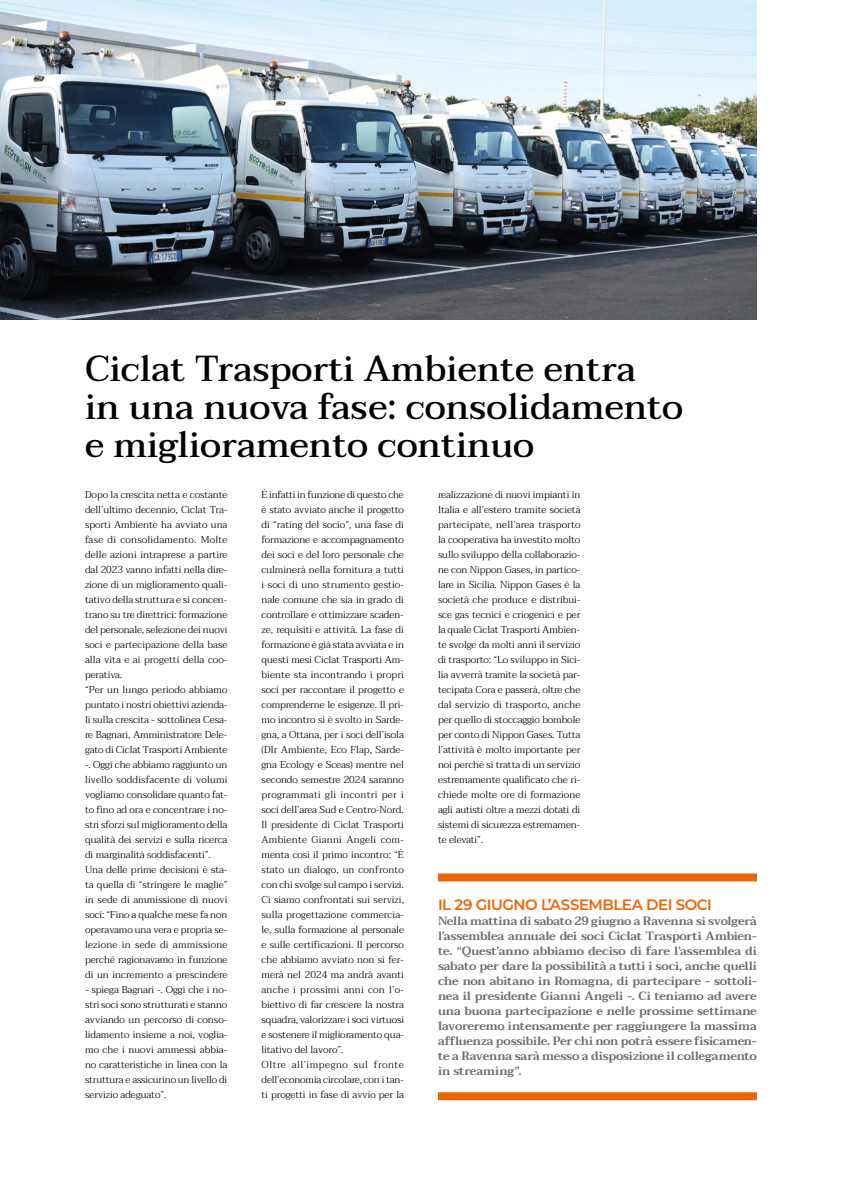
<style>
.page{position:relative;width:842px;height:1191px;background:#fff}
.page>*{position:absolute;margin:0;border:0;box-sizing:border-box;transform-origin:0 0}
.t1{font:500 36px/38px "Taviraj";color:#000}
.t2{font:600 15px "Montserrat";letter-spacing:-.035em;color:#ec6608}
.t3{font:600 12px/15px "Taviraj";letter-spacing:-.01em;color:#706f6f;text-align:justify}
.t4{font:300 10px/15px "Taviraj";letter-spacing:-.01em;color:#000}
</style>
<div class="page">
<img style="left:0;top:0;width:757px;height:319px">
<div style="left:438px;top:1092px;width:319px;height:8px;background:#ec6608"></div>
<div style="left:438px;top:873px;width:319px;height:8px;background:#ec6608"></div>
<h1 class="t1" style="left:85px;top:350px;width:600px">Ciclat Trasporti Ambiente entra<br>in una nuova fase: consolidamento e miglioramento continuo</h1>
<p class="t4" style="left:85px;top:487px;width:144px">Dopo la crescita netta e costante dell’ultimo decennio, Ciclat Tra&shy;sporti Ambiente ha avviato una fase di consolidamento. Molte delle azioni intraprese a partire dal 2023 vanno infatti nella dire&shy;zione di un miglioramento quali&shy;tativo della struttura e si concen&shy;trano su tre direttrici: formazione del personale, selezione dei nuovi soci e partecipazione della base alla vita e ai progetti della coo&shy;perativa.<br>“Per un lungo periodo abbiamo puntato i nostri obiettivi azienda&shy;li sulla crescita - sottolinea Cesa&shy;re Bagnari, Amministratore Dele&shy;gato di Ciclat Trasporti Ambiente -. Oggi che abbiamo raggiunto un livello soddisfacente di volumi vogliamo consolidare quanto fat&shy;to fino ad ora e concentrare i no&shy;stri sforzi sul miglioramento della qualità dei servizi e sulla ricerca di marginalità soddisfacenti”.<br>Una delle prime decisioni è sta&shy;ta quella di “stringere le maglie” in sede di ammissione di nuovi soci: “Fino a qualche mese fa non operavamo una vera e propria se&shy;lezione in sede di ammissione perché ragionavamo in funzione di un incremento a prescindere</p>
<p class="t4" style="left:85px;top:982px;width:144px;text-align:justify">- spiega Bagnari -. Oggi che i no&shy;stri soci sono strutturati e stanno avviando un percorso di conso&shy;lidamento insieme a noi, voglia&shy;mo che i nuovi ammessi abbia&shy;no caratteristiche in linea con la struttura e assicurino un livello di servizio adeguato”.</p>
<p class="t4" style="left:261px;top:487px;width:144px">È infatti in funzione di questo che è stato avviato anche il progetto di “rating del socio”, una fase di formazione e accompagnamento dei soci e del loro personale che culminerà nella fornitura a tutti i soci di uno strumento gestio&shy;nale comune che sia in grado di controllare e ottimizzare scaden&shy;ze, requisiti e attività. La fase di formazione è già stata avviata e in questi mesi Ciclat Trasporti Am&shy;biente sta incontrando i propri soci per raccontare il progetto e comprenderne le esigenze. Il pri&shy;mo incontro si è svolto in Sarde&shy;gna, a Ottana, per i soci dell’isola (Dlr Ambiente, Eco Flap, Sarde&shy;gna Ecology e Sceas) mentre nel secondo semestre 2024 saranno programmati gli incontri per i soci dell’area Sud e Centro-Nord.<br>Il presidente di Ciclat Trasporti<br>Ambiente Gianni Angeli com&shy;menta così il primo incontro: “È stato un dialogo, un confronto con chi svolge sul campo i servizi.<br>Ci siamo confrontati sui servizi, sulla progettazione commercia&shy;le, sulla formazione al personale e sulle certificazioni. Il percorso che abbiamo avviato non si fer&shy;merà nel 2024 ma andrà avanti anche i prossimi anni con l’o&shy;biettivo di far crescere la nostra squadra, valorizzare i soci virtuosi e sostenere il miglioramento qua&shy;litativo del lavoro”.<br>Oltre all’impegno sul fronte dell’economia circolare, con i tan&shy;ti progetti in fase di avvio per la</p>
<p class="t4" style="left:438px;top:487px;width:144px;text-align:justify">realizzazione di nuovi impianti in Italia e all’estero tramite società partecipate, nell’area trasporto la cooperativa ha investito molto sullo sviluppo della collaborazio&shy;ne con Nippon Gases, in partico&shy;lare in Sicilia. Nippon Gases è la società che produce e distribui&shy;sce gas tecnici e criogenici e per la quale Ciclat Trasporti Ambien&shy;te svolge da molti anni il servizio di trasporto: “Lo sviluppo in Sici&shy;lia avverrà tramite la società par&shy;tecipata Cora e passerà, oltre che dal servizio di trasporto, anche per quello di stoccaggio bombole per conto di Nippon Gases. Tutta l’attività è molto importante per noi perché si tratta di un servizio estremamente qualificato che ri&shy;chiede molte ore di formazione agli autisti oltre a mezzi dotati di sistemi di sicurezza estremamen&shy;te elevati”.</p>
<h2 class="t2" style="left:438px;top:894px;width:276px">IL 29 GIUGNO L’ASSEMBLEA DEI SOCI</h2>
<p class="t3" style="left:438px;top:913px;width:320px">Nella mattina di sabato 29 giugno a Ravenna si svolgerà l’assemblea annuale dei soci Ciclat Trasporti Ambien&shy;te. “Quest’anno abbiamo deciso di fare l’assemblea di sabato per dare la possibilità a tutti i soci, anche quelli che non abitano in Romagna, di partecipare - sottoli&shy;nea il presidente Gianni Angeli -. Ci teniamo ad avere una buona partecipazione e nelle prossime settimane lavoreremo intensamente per raggiungere la massima affluenza possibile. Per chi non potrà essere fisicamen&shy;te a Ravenna sarà messo a disposizione il collegamento in streaming”.</p>
</div>
